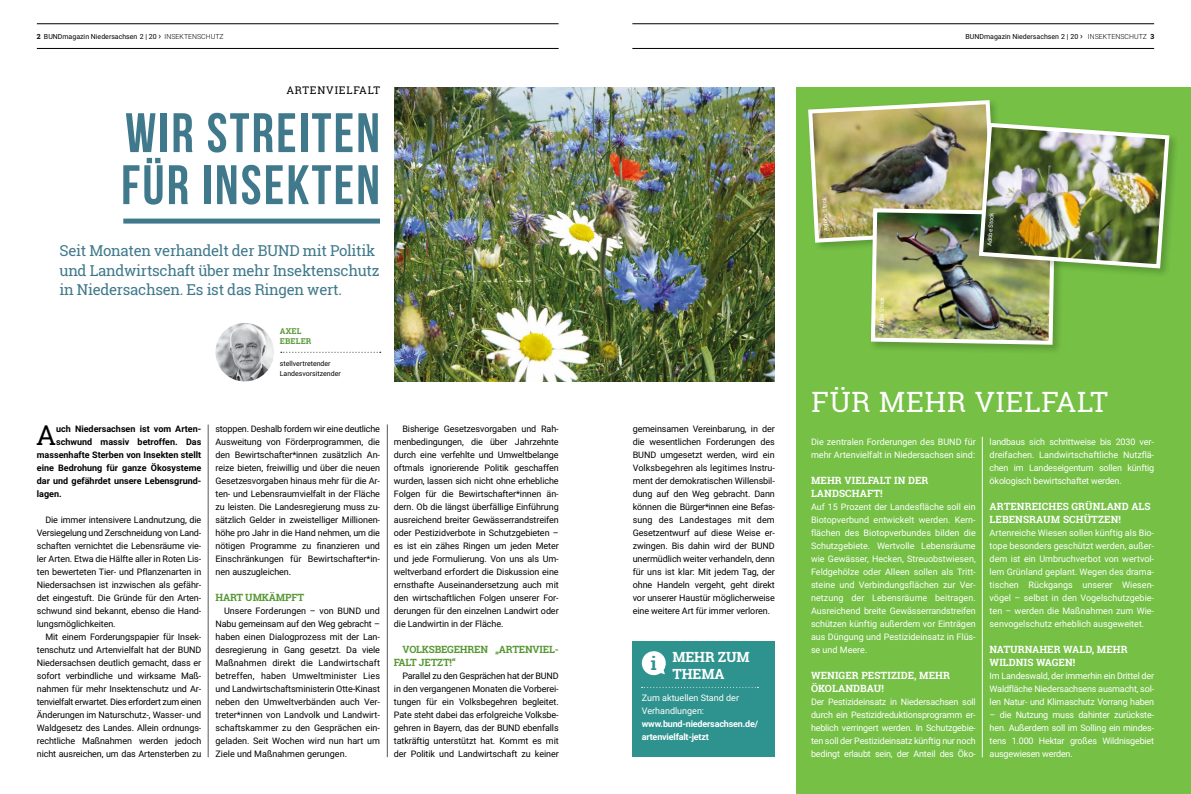
<style>
.page{position:relative;width:1191px;height:794px;background:#fff}
.page>*{position:absolute;margin:0;border:0;box-sizing:border-box;transform-origin:0 0}
.t1{font:700 55.5px/52px "Bebas Neue";letter-spacing:.04em;color:#40798b}
.t2{font:28px "Roboto Slab";letter-spacing:.03em;color:#fff}
.t3{font:27.3px "Roboto Slab";color:#000}
.t4{font:700 18px "Roboto Slab";color:#2e928e}
.t5{font:15px/19.5px "Roboto Slab";letter-spacing:-.02em;color:#40798b}
.t6{font:700 14px/17px "Roboto Slab";letter-spacing:-.01em;color:#fff}
.t7{font:10.5px "Roboto Slab";letter-spacing:.08em;color:#000}
.t8{font:700 10px/13px "Roboto Slab";letter-spacing:.01em;color:#fff}
.t9{font:700 10px/13px "Roboto Slab";letter-spacing:-.02em;color:#579835}
.t10{font:9px/13px "Roboto";letter-spacing:-.01em;color:#000;text-align:justify}
.t11{font:9px/13px "Roboto";letter-spacing:-.01em;color:#fff;text-align:justify}
.t12{font:700 9px "Roboto";color:#000}
.t13{font:700 9px/13px "Roboto";letter-spacing:-.02em;color:#fff}
.t14{font:700 8px/10px "Roboto Slab";letter-spacing:.02em;color:#579835}
.t15{font:7px/10px "Roboto";color:#000}
.t16{font:6px "Roboto";color:#fff}
.s1{font-family:"Roboto Slab";font-weight:700}
.s2{font-size:9px}
.s3{font-weight:300}
</style>
<div class="page">
<hr style="left:387px;top:424px;width:1px;height:333px;background:#58595b">
<hr style="left:208px;top:424px;width:1px;height:333px;background:#58595b">
<div style="left:797px;top:87px;width:394px;height:707px;background:#75c045"></div>
<hr style="left:982px;top:437px;width:1px;height:320px;background:#fff">
<div style="left:869px;top:206px;width:195px;height:149px;background:#000;opacity:.2"></div>
<div style="left:977px;top:121px;width:202px;height:157px;background:#000;opacity:.2"></div>
<img style="left:808px;top:100px;width:363px;height:247px">
<div style="left:632px;top:641px;width:143px;height:116px;background:#2e928e"></div>
<svg style="left:641px;top:687px;width:117px;height:1px"></svg>
<img style="left:394px;top:87px;width:381px;height:295px">
<div style="left:123px;top:219px;width:257px;height:5px;background:#40798b"></div>
<svg style="left:281px;top:352px;width:100px;height:1px"></svg>
<img style="left:215px;top:323px;width:59px;height:58px;border-radius:29px">
<svg style="left:642px;top:651px;width:24px;height:24px"></svg>
<hr style="left:37px;top:48px;width:521px;height:1px;background:#000">
<hr style="left:632px;top:48px;width:522px;height:1px;background:#000">
<hr style="left:37px;top:23px;width:521px;height:1px;background:#000">
<hr style="left:632px;top:23px;width:522px;height:1px;background:#000">
<p class="t15" style="left:37px;top:31px;width:188px"><span class="s1">2</span> BUNDmagazin Niedersachsen 2 | 20 <span class="s2">›</span> <span class="s3">INSEKTENSCHUTZ</span></p>
<p class="t15" style="left:965px;top:31px;width:190px">BUNDmagazin Niedersachsen 2 | 20 <span class="s2">›</span> <span class="s3">INSEKTENSCHUTZ</span> <span class="s1">3</span></p>
<p class="t7" style="left:286px;top:83px;width:95px">ARTENVIELFALT</p>
<h1 class="t1" style="left:121px;top:106px;width:260px">WIR STREITEN<br>FÜR INSEKTEN</h1>
<h3 class="t5" style="left:60px;top:241px;width:322px">Seit Monaten verhandelt der BUND mit Politik und Landwirtschaft über mehr Insektenschutz in Niedersachsen. Es ist das Ringen wert.</h3>
<p class="t14" style="left:280px;top:326px;width:33px">AXEL<br>EBELER</p>
<p class="t15" style="left:280px;top:358px;width:63px">stellvertretender<br>Landesvorsitzender</p>
<h3 class="t3" style="left:36px;top:416px;width:21px">A</h3>
<p class="t12" style="left:56px;top:422px;width:147px">uch Niedersachsen ist vom Arten-</p>
<p class="t12" style="left:56px;top:435px;width:147px">schwund massiv betroffen. Das</p>
<p class="t12" style="left:37px;top:448px;width:166px">massenhafte Sterben von Insekten stellt</p>
<p class="t12" style="left:37px;top:461px;width:166px">eine Bedrohung für ganze Ökosysteme</p>
<p class="t12" style="left:37px;top:474px;width:166px">dar und gefährdet unsere Lebensgrund-</p>
<p class="t12" style="left:37px;top:487px;width:26px">lagen.</p>
<p class="t10" style="left:37px;top:512px;width:166px;text-indent:9px">Die immer intensivere Landnutzung, die Versiegelung und Zerschneidung von Land&shy;schaften vernichtet die Lebensräume vie&shy;ler Arten. Etwa die Hälfte aller in Roten Lis&shy;ten bewerteten Tier- und Pflanzenarten in Niedersachsen ist inzwischen als gefähr&shy;det eingestuft. Die Gründe für den Arten&shy;schwund sind bekannt, ebenso die Hand&shy;lungsmöglichkeiten.</p>
<p class="t10" style="left:37px;top:629px;width:166px;text-indent:9px">Mit einem Forderungspapier für Insek&shy;tenschutz und Artenvielfalt hat der BUND Niedersachsen deutlich gemacht, dass er sofort verbindliche und wirksame Maß&shy;nahmen für mehr Insektenschutz und Ar&shy;tenvielfalt erwartet. Dies erfordert zum einen Änderungen im Naturschutz-, Wasser- und Waldgesetz des Landes. Allein ordnungs&shy;rechtliche Maßnahmen werden jedoch nicht ausreichen, um das Artensterben zu</p>
<p class="t10" style="left:215px;top:421px;width:166px">stoppen. Deshalb fordern wir eine deutliche Ausweitung von Förderprogrammen, die den Bewirtschafter*innen zusätzlich An&shy;reize bieten, freiwillig und über die neuen Gesetzesvorgaben hinaus mehr für die Ar&shy;ten- und Lebensraumvielfalt in der Fläche zu leisten. Die Landesregierung muss zu&shy;sätzlich Gelder in zweistelliger Millionen&shy;höhe pro Jahr in die Hand nehmen, um die nötigen Programme zu finanzieren und Einschränkungen für Bewirtschafter*in&shy;nen auszugleichen.</p>
<p class="t9" style="left:215px;top:590px;width:90px">HART UMKÄMPFT</p>
<p class="t10" style="left:215px;top:604px;width:166px;text-indent:9px">Unsere Forderungen – von BUND und Nabu gemeinsam auf den Weg gebracht – haben einen Dialogprozess mit der Lan&shy;desregierung in Gang gesetzt. Da viele Maßnahmen direkt die Landwirtschaft betreffen, haben Umweltminister Lies und Landwirtschaftsministerin Otte-Kinast neben den Umweltverbänden auch Ver&shy;treter*innen von Landvolk und Landwirt&shy;schaftskammer zu den Gesprächen ein&shy;geladen. Seit Wochen wird nun hart um Ziele und Maßnahmen gerungen.</p>
<p class="t10" style="left:394px;top:421px;width:166px;text-indent:9px">Bisherige Gesetzesvorgaben und Rah&shy;menbedingungen, die über Jahrzehnte durch eine verfehlte und Umweltbelange oftmals ignorierende Politik geschaffen wurden, lassen sich nicht ohne erhebliche Folgen für die Bewirtschafter*innen än&shy;dern. Ob die längst überfällige Einführung ausreichend breiter Gewässerrandstreifen oder Pestizidverbote in Schutzgebieten – es ist ein zähes Ringen um jeden Meter und jede Formulierung. Von uns als Um&shy;weltverband erfordert die Diskussion eine ernsthafte Auseinandersetzung auch mit den wirtschaftlichen Folgen unserer For&shy;derungen für den einzelnen Landwirt oder die Landwirtin in der Fläche.</p>
<p class="t9" style="left:394px;top:642px;width:166px;text-indent:8px">VOLKSBEGEHREN „ARTENVIEL-<br>FALT JETZT!“</p>
<p class="t10" style="left:394px;top:669px;width:166px;text-indent:9px">Parallel zu den Gesprächen hat der BUND in den vergangenen Monaten die Vorberei&shy;tungen für ein Volksbegehren begleitet.<br>Pate steht dabei das erfolgreiche Volksbe&shy;gehren in Bayern, das der BUND ebenfalls tatkräftig unterstützt hat. Kommt es mit der Politik und Landwirtschaft zu keiner</p>
<p class="t10" style="left:633px;top:421px;width:144px">gemeinsamen Vereinbarung, in der die wesentlichen Forderungen des BUND umgesetzt werden, wird ein Volksbegehren als legitimes Instru&shy;ment der demokratischen Willensbil&shy;dung auf den Weg gebracht. Dann können die Bürger*innen eine Befas&shy;sung des Landestages mit dem Gesetzentwurf auf diese Weise er&shy;zwingen. Bis dahin wird der BUND unermüdlich weiter verhandeln, denn für uns ist klar: Mit jedem Tag, der ohne Handeln vergeht, geht direkt vor unserer Haustür möglicherweise eine weitere Art für immer verloren.</p>
<h3 class="t4" style="left:651px;top:651px;width:7px">i</h3>
<h3 class="t6" style="left:672px;top:648px;width:79px">MEHR ZUM<br>THEMA</h3>
<p class="t11" style="left:642px;top:690px;width:99px">Zum aktuellen Stand der<br>Verhandlungen:</p>
<p class="t13" style="left:642px;top:716px;width:118px">www.bund-niedersachsen.de/ artenvielfalt-jetzt</p>
<p class="t16" style="left:821px;top:231px;width:35px;rotate:-93deg">Adobe Stock</p>
<p class="t16" style="left:877px;top:330px;width:35px;rotate:-89deg">Adobe Stock</p>
<p class="t16" style="left:985px;top:246px;width:35px;rotate:-86deg">Adobe Stock</p>
<h2 class="t2" style="left:811px;top:383px;width:298px">FÜR MEHR VIELFALT</h2>
<p class="t11" style="left:811px;top:434px;width:166px">Die zentralen Forderungen des BUND für mehr Artenvielfalt in Niedersachsen sind:</p>
<p class="t8" style="left:811px;top:473px;width:119px">MEHR VIELFALT IN DER<br>LANDSCHAFT!</p>
<p class="t11" style="left:811px;top:500px;width:166px">Auf 15 Prozent der Landesfläche soll ein Biotopverbund entwickelt werden. Kern&shy;flächen des Biotopverbundes bilden die Schutzgebiete. Wertvolle Lebensräume wie Gewässer, Hecken, Streuobstwiesen, Feldgehölze oder Alleen sollen als Tritt&shy;steine und Verbindungsflächen zur Ver&shy;netzung der Lebensräume beitragen.<br>Ausreichend breite Gewässerrandstreifen schützen künftig außerdem vor Einträgen aus Düngung und Pestizideinsatz in Flüs&shy;se und Meere.</p>
<p class="t8" style="left:811px;top:668px;width:141px">WENIGER PESTIZIDE, MEHR<br>ÖKOLANDBAU!</p>
<p class="t11" style="left:811px;top:695px;width:166px">Der Pestizideinsatz in Niedersachsen soll durch ein Pestizidreduktionsprogramm er&shy;heblich verringert werden. In Schutzgebie&shy;ten soll der Pestizideinsatz künftig nur noch bedingt erlaubt sein, der Anteil des Öko-</p>
<p class="t11" style="left:989px;top:435px;width:166px">landbaus sich schrittweise bis 2030 ver&shy;dreifachen. Landwirtschaftliche Nutzflä&shy;chen im Landeseigentum sollen künftig ökologisch bewirtschaftet werden.</p>
<p class="t8" style="left:989px;top:499px;width:162px">ARTENREICHES GRÜNLAND ALS<br>LEBENSRAUM SCHÜTZEN!</p>
<p class="t11" style="left:989px;top:526px;width:166px">Artenreiche Wiesen sollen künftig als Bio&shy;tope besonders geschützt werden, außer&shy;dem ist ein Umbruchverbot von wertvol&shy;lem Grünland geplant. Wegen des drama&shy;tischen Rückgangs unserer Wiesen&shy;vögel – selbst in den Vogelschutzgebie&shy;ten – werden die Maßnahmen zum Wie&shy;senvogelschutz erheblich ausgeweitet.</p>
<p class="t8" style="left:989px;top:642px;width:140px">NATURNAHER WALD, MEHR<br>WILDNIS WAGEN!</p>
<p class="t11" style="left:989px;top:669px;width:166px">Im Landeswald, der immerhin ein Drittel der Waldfläche Niedersachsens ausmacht, sol&shy;len Natur- und Klimaschutz Vorrang haben</p>
<p class="t11" style="left:989px;top:707px;width:166px">– die Nutzung muss dahinter zurückste&shy;hen. Außerdem soll im Solling ein mindes&shy;tens 1.000 Hektar großes Wildnisgebiet ausgewiesen werden.</p>
</div>
